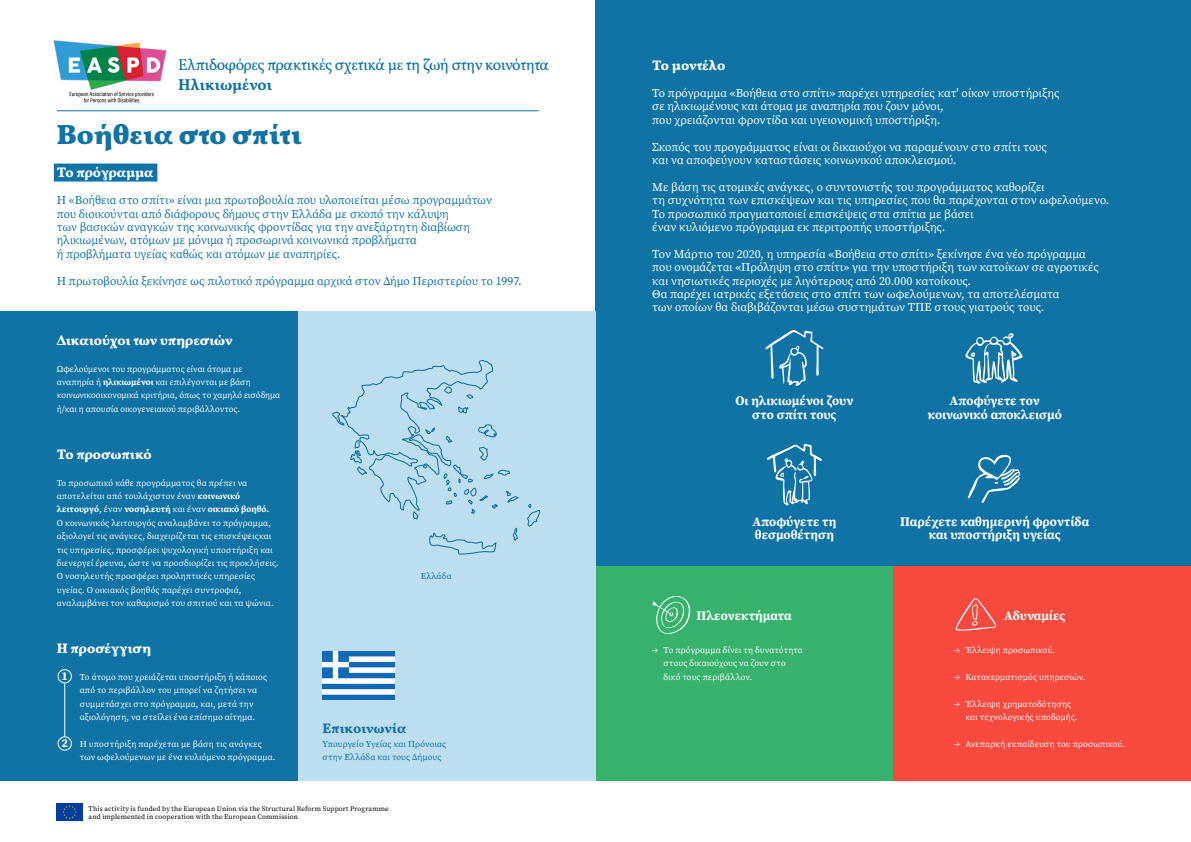
<style>
.page{position:relative;width:1191px;height:842px;background:#fff}
.page>*{position:absolute;margin:0;border:0;box-sizing:border-box;transform-origin:0 0}
.t1{font:900 28px "Vollkorn";color:#1073a5}
.t2{font:16px "Vollkorn";letter-spacing:-.03em;color:#1073a5}
.t3{font:700 16px "Vollkorn";letter-spacing:-.01em;color:#1073a5}
.t4{font:800 14px "Vollkorn";letter-spacing:-.005em;color:#fff}
.t5{font:800 14px "Vollkorn";letter-spacing:-.005em;color:#1874a5}
.t6{font:700 13px/13.4px "Source Serif Pro";letter-spacing:-.005em;color:#fff;text-align:center}
.t7{font:12px/13.4px "Source Serif Pro";letter-spacing:-.005em;color:#fff}
.t8{font:12px/13.4px "Source Serif Pro";letter-spacing:-.005em;color:#1073a5}
.t9{font:700 12px "Source Serif Pro";color:#fff}
.t10{font:9px/13.4px "Source Serif Pro";letter-spacing:.01em;color:#fff}
.t11{font:9px/13.4px "Source Serif Pro";letter-spacing:.01em;color:#1073a5}
.t12{font:7px/8.4px "Source Serif Pro";letter-spacing:.02em;color:#000}
.s1{font-weight:700}
</style>
<div class="page">
<div style="left:0;top:311px;width:298px;height:469px;background:#1073a5"></div>
<div style="left:58px;top:669px;width:14px;height:14px;border:1px solid #fff;border-radius:50%"></div>
<div style="left:58px;top:737px;width:14px;height:13px;border:1px solid #fff;border-radius:50%"></div>
<hr style="left:64px;top:683px;width:1px;height:54px;background:#fff">
<div style="left:595px;top:566px;width:298px;height:214px;background:#37b26d"></div>
<div style="left:893px;top:566px;width:298px;height:214px;background:#f7493d"></div>
<div style="left:595px;top:0;width:596px;height:566px;background:#1073a5"></div>
<div style="left:54px;top:164px;width:103px;height:18px;background:#1073a5"></div>
<img style="left:57px;top:803px;width:25px;height:17px">
<div style="left:298px;top:311px;width:297px;height:469px;background:#bddef1"></div>
<hr style="left:57px;top:110px;width:481px;height:1px;background:#1073a5">
<svg style="left:652px;top:596px;width:38px;height:38px"></svg>
<svg style="left:955px;top:598px;width:41px;height:33px"></svg>
<img style="left:53px;top:40px;width:140px;height:72px">
<svg style="left:527px;top:503px;width:14px;height:24px"></svg>
<svg style="left:332px;top:360px;width:187px;height:195px"></svg>
<img style="left:322px;top:652px;width:72px;height:48px">
<svg style="left:765px;top:330px;width:58px;height:56px"></svg>
<svg style="left:965px;top:333px;width:57px;height:50px"></svg>
<svg style="left:767px;top:444px;width:55px;height:62px"></svg>
<svg style="left:967px;top:455px;width:53px;height:48px"></svg>
<h2 class="t2" style="left:178px;top:53px;width:372px">Ελπιδοφόρες πρακτικές σχετικά με τη ζωή στην κοινότητα</h2>
<h2 class="t3" style="left:178px;top:73px;width:95px">Ηλικιωμένοι</h2>
<h1 class="t1" style="left:57px;top:114px;width:246px">Βοήθεια στο σπίτι</h1>
<h3 class="t4" style="left:57px;top:162px;width:98px">Το πρόγραμμα</h3>
<p class="t8" style="left:57px;top:193px;width:437px">Η «Βοήθεια στο σπίτι» είναι μια πρωτοβουλία που υλοποιείται μέσω προγραμμάτων που διοικούνται από διάφορους δήμους στην Ελλάδα με σκοπό την κάλυψη<br>των βασικών αναγκών της κοινωνικής φροντίδας για την ανεξάρτητη διαβίωση ηλικιωμένων, ατόμων με μόνιμα ή προσωρινά κοινωνικά προβλήματα<br>ή προβλήματα υγείας καθώς και ατόμων με αναπηρίες.</p>
<h3 class="t8" style="left:57px;top:274px;width:467px">Η πρωτοβουλία ξεκίνησε ως πιλοτικό πρόγραμμα αρχικά στον ∆ήµο Περιστερίου το 1997.</h3>
<h3 class="t4" style="left:57px;top:330px;width:177px">Δικαιούχοι των υπηρεσιών</h3>
<p class="t10" style="left:57px;top:362px;width:225px">Ωφελούμενοι του προγράμματος είναι άτομα με αναπηρία ή <span class="s1">ηλικιωμένοι</span> και επιλέγονται με βάση κοινωνικοοικονομικά κριτήρια, όπως το χαμηλό εισόδημα ή/και η απουσία οικογενειακού περιβάλλοντος.</p>
<h3 class="t4" style="left:57px;top:444px;width:97px">Το προσωπικό</h3>
<p class="t10" style="left:57px;top:476px;width:223px">Tο προσωπικό κάθε προγράμματος θα πρέπει να αποτελείται από τουλάχιστον έναν <span class="s1">κοινωνικό λειτουργό</span>, έναν <span class="s1">νοσηλευτή</span> και έναν <span class="s1">οικιακό βοηθό.<br></span>Ο κοινωνικός λειτουργός αναλαμβάνει το πρόγραμμα, αξιολογεί τις ανάγκες, διαχειρίζεται τις επισκέψειςκαι τις υπηρεσίες, προσφέρει ψυχολογική υποστήριξη και διενεργεί έρευνα, ώστε να προσδιορίζει τις προκλήσεις.<br>Ο νοσηλευτής προσφέρει προληπτικές υπηρεσίες υγείας. Ο οικιακός βοηθός παρέχει συντροφιά, αναλαμβάνει τον καθαρισμό του σπιτιού και τα ψώνια.</p>
<h3 class="t4" style="left:57px;top:638px;width:96px">Η προσέγγιση</h3>
<p class="t10" style="left:80px;top:670px;width:189px">Το άτομο που χρειάζεται υποστήριξη ή κάποιος από το περιβάλλον του μπορεί να ζητήσει να συμμετάσχει στο πρόγραμμα, και, μετά την αξιολόγηση, να στείλει ένα επίσημο αίτημα.</p>
<p class="t10" style="left:80px;top:737px;width:197px">Η υποστήριξη παρέχεται με βάση τις ανάγκες των ωφελούμενων με ένα κυλιόμενο πρόγραμμα.</p>
<h3 class="t9" style="left:61px;top:668px;width:8px">1</h3>
<h3 class="t9" style="left:61px;top:735px;width:8px">2</h3>
<p class="t11" style="left:421px;top:570px;width:32px">Ελλάδα</p>
<h3 class="t5" style="left:322px;top:718px;width:85px">Επικοινωνία</h3>
<p class="t11" style="left:322px;top:737px;width:125px">Υπουργείο Υγείας και Πρόνοιας στην Ελλάδα και τους Δήμους</p>
<p class="t12" style="left:89px;top:804px;width:302px">This activity is funded by the European Union via the Structural Reform Support Programme and implemented in cooperation with the European Commission</p>
<h3 class="t4" style="left:652px;top:55px;width:75px">Το μοντέλο</h3>
<h3 class="t7" style="left:652px;top:86px;width:409px">Το πρόγραμμα «Βοήθεια στο σπίτι» παρέχει υπηρεσίες κατ' οίκον υποστήριξης σε ηλικιωμένους και άτομα με αναπηρία που ζουν μόνοι,<br>που χρειάζονται φροντίδα και υγειονομική υποστήριξη.</h3>
<h3 class="t7" style="left:652px;top:140px;width:396px">Σκοπός του προγράμματος είναι οι δικαιούχοι να παραμένουν στο σπίτι τους και να αποφεύγουν καταστάσεις κοινωνικού αποκλεισμού.</h3>
<p class="t7" style="left:652px;top:180px;width:459px">Mε βάση τις ατομικές ανάγκες, ο συντονιστής του προγράμματος καθορίζει<br>τη συχνότητα των επισκέψεων και τις υπηρεσίες που θα παρέχονται στον ωφελούμενο.<br>Το προσωπικό πραγματοποιεί επισκέψεις στα σπίτια με βάσει<br>έναν κυλιόμενο πρόγραμμα εκ περιτροπής υποστήριξης.</p>
<p class="t7" style="left:652px;top:247px;width:448px">Τον Μάρτιο του 2020, η υπηρεσία «Βοήθεια στο σπίτι» ξεκίνησε ένα νέο πρόγραμμα που ονομάζεται «Πρόληψη στο σπίτι» για την υποστήριξη των κατοίκων σε αγροτικές και νησιωτικές περιοχές με λιγότερους από 20.000 κατοίκους.<br>Θα παρέχει ιατρικές εξετάσεις στο σπίτι των ωφελούμενων, τα αποτελέσματα<br>των οποίων θα διαβιβάζονται μέσω συστημάτων ΤΠΕ στους γιατρούς τους.</p>
<h3 class="t6" style="left:735px;top:394px;width:119px">Οι ηλικιωμένοι ζουν στο σπίτι τους</h3>
<h3 class="t6" style="left:927px;top:394px;width:136px">Αποφύγετε τον κοινωνικό αποκλεισμό</h3>
<h3 class="t6" style="left:752px;top:514px;width:85px;text-align:left">Αποφύγετε τη θεσμοθέτηση</h3>
<h3 class="t6" style="left:900px;top:514px;width:190px">Παρέχετε καθημερινή φροντίδα και υποστήριξη υγείας</h3>
<h3 class="t6" style="left:696px;top:608px;width:97px">Πλεονεκτήματα</h3>
<h3 class="t6" style="left:1004px;top:608px;width:63px">Αδυναμίες</h3>
<p class="t10" style="left:663px;top:643px;width:141px;text-indent:-11px">→ Το πρόγραμμα δίνει τη δυνατότητα στους δικαιούχους να ζουν στο δικό τους περιβάλλον.</p>
<p class="t10" style="left:954px;top:643px;width:102px">→ Έλλειψη προσωπικού.</p>
<p class="t10" style="left:954px;top:670px;width:133px">→ Κατακερματισμός υπηρεσιών.</p>
<p class="t10" style="left:965px;top:697px;width:114px;text-indent:-11px">→ Έλλειψη χρηματοδότησης και τεχνολογικής υποδομής.</p>
<p class="t10" style="left:954px;top:737px;width:172px">→ Aνεπαρκή εκπαίδευση του προσωπικού.</p>
</div>
